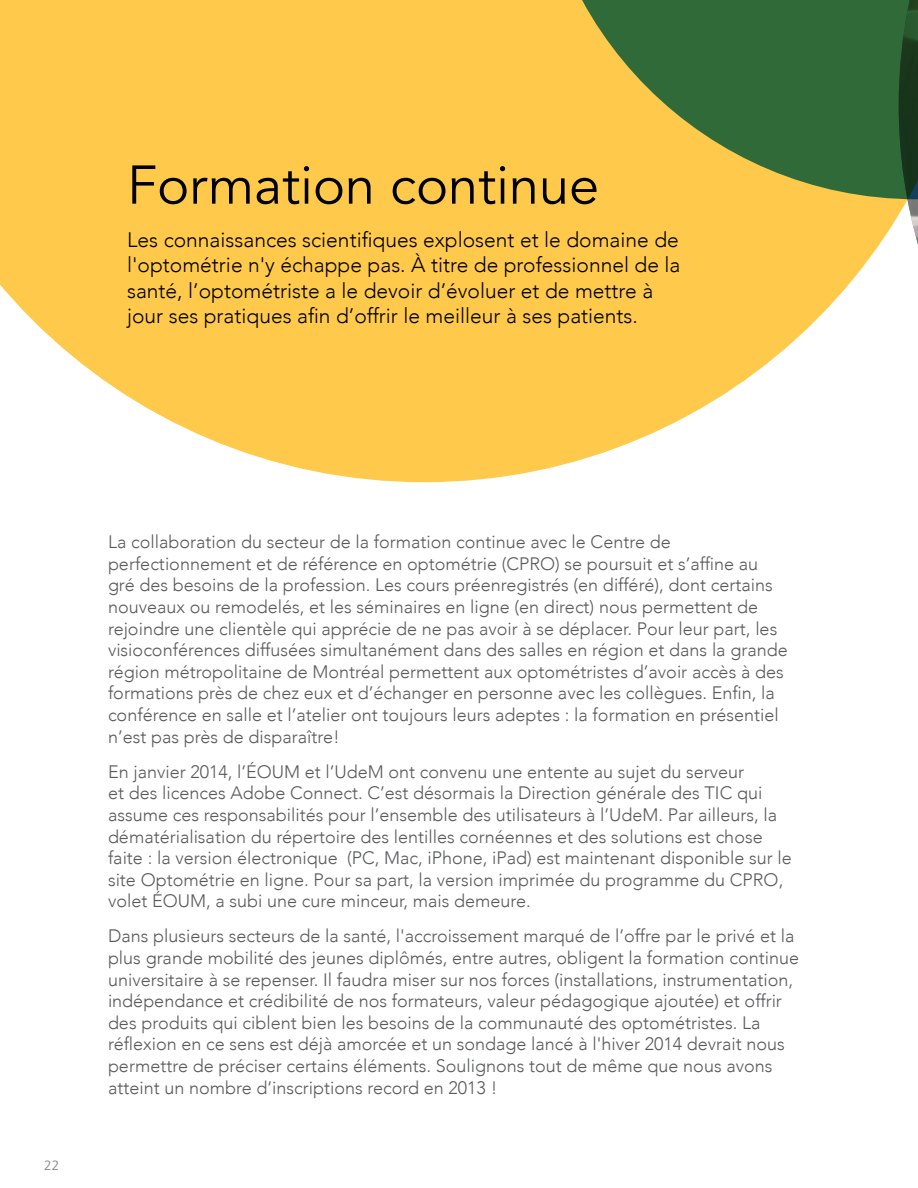
<style>
.page{position:relative;width:918px;height:1188px;background:#fff}
.page>*{position:absolute;margin:0;border:0;box-sizing:border-box;transform-origin:0 0}
.t1{font:54px "Avenir";color:#000}
.t2{font:300 21px/25.2px "Avenir";color:#000}
.t3{font:300 18px/21.6px "Avenir";color:#58595b}
.t4{font:300 13.5px "Frutiger LT Std";color:#818181}
</style>
<div class="page">
<svg style="left:0;top:0;width:918px;height:482px;fill:#ffca4b"></svg>
<svg style="left:536px;top:0;width:382px;height:199px;background:#7c8b3e"></svg>
<h1 class="t1" style="left:127px;top:153px;width:473px">Formation continue</h1>
<p class="t2" style="left:127px;top:227px;width:555px">Les connaissances scientifiques explosent et le domaine de l'optométrie n'y échappe pas. À titre de professionnel de la santé, l’optométriste a le devoir d’évoluer et de mettre à jour ses pratiques afin d’offrir le meilleur à ses patients.</p>
<p class="t4" style="left:44px;top:1157px;width:17px">22</p>
<p class="t3" style="left:108px;top:531px;width:681px">La collaboration du secteur de la formation continue avec le Centre de perfectionnement et de référence en optométrie (CPRO) se poursuit et s’affine au gré des besoins de la profession. Les cours préenregistrés (en différé), dont certains nouveaux ou remodelés, et les séminaires en ligne (en direct) nous permettent de rejoindre une clientèle qui apprécie de ne pas avoir à se déplacer. Pour leur part, les visioconférences diffusées simultanément dans des salles en région et dans la grande région métropolitaine de Montréal permettent aux optométristes d’avoir accès à des formations près de chez eux et d’échanger en personne avec les collègues. Enfin, la conférence en salle et l’atelier ont toujours leurs adeptes : la formation en présentiel n’est pas près de disparaître!</p>
<p class="t3" style="left:108px;top:761px;width:685px">En janvier 2014, l’ÉOUM et l’UdeM ont convenu une entente au sujet du serveur<br>et des licences Adobe Connect. C’est désormais la Direction générale des TIC qui assume ces responsabilités pour l’ensemble des utilisateurs à l’UdeM. Par ailleurs, la dématérialisation du répertoire des lentilles cornéennes et des solutions est chose faite : la version électronique (PC, Mac, iPhone, iPad) est maintenant disponible sur le site Optométrie en ligne. Pour sa part, la version imprimée du programme du CPRO, volet ÉOUM, a subi une cure minceur, mais demeure.</p>
<p class="t3" style="left:108px;top:926px;width:693px">Dans plusieurs secteurs de la santé, l'accroissement marqué de l’offre par le privé et la plus grande mobilité des jeunes diplômés, entre autres, obligent la formation continue universitaire à se repenser. Il faudra miser sur nos forces (installations, instrumentation, indépendance et crédibilité de nos formateurs, valeur pédagogique ajoutée) et offrir des produits qui ciblent bien les besoins de la communauté des optométristes. La réflexion en ce sens est déjà amorcée et un sondage lancé à l'hiver 2014 devrait nous permettre de préciser certains éléments. Soulignons tout de même que nous avons atteint un nombre d’inscriptions record en 2013 !</p>
</div>
